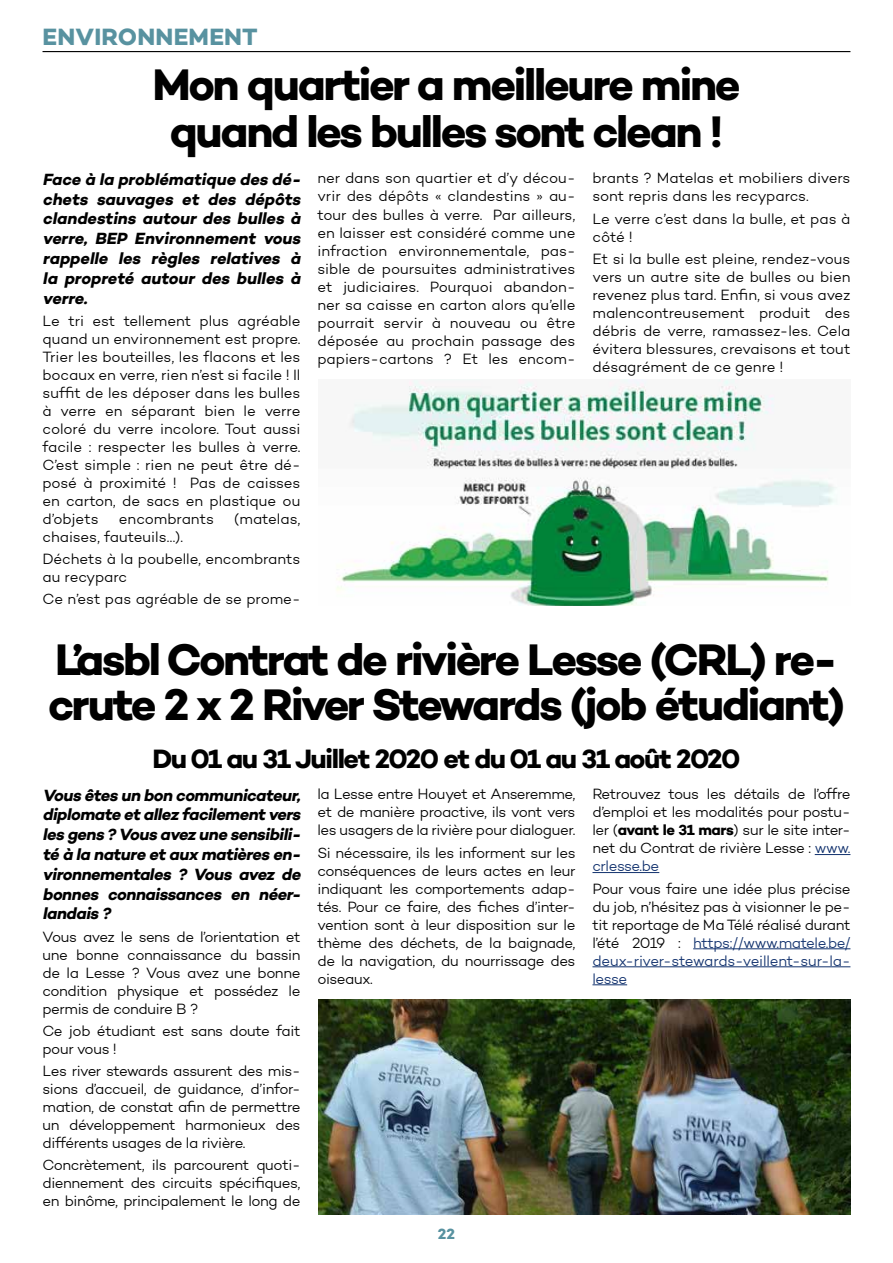
<style>
.page{position:relative;width:893px;height:1263px;background:#fff}
.page>*{position:absolute;margin:0;border:0;box-sizing:border-box;transform-origin:0 0}
.t1{font:700 45px/47.1px "Campton";letter-spacing:-.055em;color:#000;text-align:center}
.t2{font:700 27px "Campton";letter-spacing:-.055em;color:#000}
.t3{font:700 24px "Campton";letter-spacing:.01em;color:#5892a0}
.t4{font:italic 700 16.5px/19.8px "Campton";color:#000;text-align:justify}
.t5{font:300 15px/18px "Campton";letter-spacing:-.025em;color:#000;text-align:justify}
.t6{font:300 15px/22.2px "Campton";letter-spacing:-.005em;color:#000}
.t7{font:300 15px "Campton";color:#000}
.t8{font:700 15px "Campton";color:#5892a0}
.s1{font-weight:700}
.s2{color:#12326e}
</style>
<div class="page">
<hr style="left:43px;top:51px;width:807px;height:1px;background:#000">
<img style="left:336px;top:380px;width:501px;height:226px">
<hr style="left:815px;top:854px;width:35px;height:1px;background:#12326e">
<hr style="left:592px;top:872px;width:67px;height:1px;background:#12326e">
<hr style="left:693px;top:948px;width:157px;height:1px;background:#12326e">
<hr style="left:592px;top:966px;width:258px;height:1px;background:#12326e">
<hr style="left:592px;top:984px;width:35px;height:1px;background:#12326e">
<img style="left:319px;top:999px;width:531px;height:216px">
<h3 class="t3" style="left:43px;top:21px;width:217px">ENVIRONNEMENT</h3>
<h1 class="t1" style="left:152px;top:60px;width:590px">Mon quartier a meilleure mine quand les bulles sont clean !</h1>
<p class="t4" style="left:43px;top:169px;width:263px">Face à la problématique des dé&shy;chets sauvages et des dépôts clandestins autour des bulles à verre, BEP Environnement vous rappelle les règles relatives à la propreté autour des bulles à verre.</p>
<p class="t5" style="left:43px;top:311px;width:259px">Le tri est tellement plus agréable quand un environnement est propre.<br>Trier les bouteilles, les flacons et les bocaux en verre, rien n’est si facile ! Il suffit de les déposer dans les bulles à verre en séparant bien le verre coloré du verre incolore. Tout aussi facile : respecter les bulles à verre.<br>C’est simple : rien ne peut être dé&shy;posé à proximité ! Pas de caisses en carton, de sacs en plastique ou d’objets</p>
<p class="t5" style="left:317px;top:169px;width:259px">ner dans son quartier et d’y décou&shy;vrir des dépôts « clandestins » au&shy;tour des bulles à verre. Par ailleurs, en laisser est considéré comme une infraction environnementale, pas&shy;sible de poursuites administratives et judiciaires. Pourquoi abandon&shy;ner sa caisse en carton alors qu’elle pourrait servir à nouveau ou être déposée au prochain passage des papiers-cartons ? Et les encom-</p>
<p class="t5" style="left:592px;top:169px;width:259px">brants ? Matelas et mobiliers divers sont repris dans les recyparcs.</p>
<p class="t6" style="left:592px;top:209px;width:259px;line-height:18px">Le verre c’est dans la bulle, et pas à côté !</p>
<p class="t5" style="left:592px;top:250px;width:259px">Et si la bulle est pleine, rendez-vous vers un autre site de bulles ou bien revenez plus tard. Enfin, si vous avez malencontreusement produit des débris de verre, ramassez-les. Cela évitera blessures, crevaisons et tout désagrément de ce genre !</p>
<p class="t5" style="left:119px;top:509px;width:96px">encombrants</p>
<p class="t7" style="left:234px;top:509px;width:68px">(matelas,</p>
<p class="t6" style="left:43px;top:525px;width:259px">chaises, fauteuils…).<br>Déchets à la poubelle, encombrants</p>
<p class="t5" style="left:43px;top:566px;width:259px;line-height:22.2px">au recyparc<br>Ce n’est pas agréable de se prome-</p>
<h1 class="t1" style="left:48px;top:637px;width:798px;line-height:45px;text-align:left">L’asbl Contrat de rivière Lesse (CRL) re&shy;crute 2 x 2 River Stewards (job étudiant)</h1>
<h2 class="t2" style="left:152px;top:741px;width:589px">Du 01 au 31 Juillet 2020 et du 01 au 31 août 2020</h2>
<p class="t4" style="left:43px;top:785px;width:263px">Vous êtes un bon communicateur, diplomate etallez facilementvers les gens ? Vous avez une sensibili&shy;té à la nature etaux matières en&shy;vironnementales ? Vous avez de bonnes connaissances en néer&shy;landais ?</p>
<p class="t5" style="left:43px;top:927px;width:260px">Vous avez le sens de l’orientation et une bonne connaissance du bassin de la Lesse ? Vous avez une bonne condition physique et possédez le permis de conduire B ?</p>
<p class="t5" style="left:43px;top:1021px;width:259px">Ce job étudiant est sans doute fait pour vous !</p>
<p class="t5" style="left:43px;top:1062px;width:260px">Les river stewards assurent des mis&shy;sions d’accueil, de guidance, d’infor&shy;mation, de constat afin de permettre un développement harmonieux des différents usages de la rivière.</p>
<p class="t5" style="left:43px;top:1156px;width:260px">Concrètement, ils parcourent quoti&shy;diennement des circuits spécifiques, en binôme, principalement le long de</p>
<p class="t5" style="left:592px;top:785px;width:260px">Retrouvez tous les détails de l’offre d’emploi et les modalités pour postu&shy;ler (<span class="s1">avant le 31 mars</span>) sur le site inter&shy;net du Contrat de rivière Lesse : <span class="s2">www. crlesse.be</span></p>
<p class="t5" style="left:592px;top:879px;width:260px">Pour vous faire une idée plus précise du job, n’hésitez pas à visionner le pe&shy;tit reportage de Ma Télé réalisé durant l’été 2019 : <span class="s2">https://www.matele.be/ deux-river-stewards-veillent-sur-la&shy;lesse</span></p>
<p class="t5" style="left:317px;top:785px;width:260px">la Lesse entre Houyet et Anseremme, et de manière proactive, ils vont vers les usagers de la rivière pour dialoguer.</p>
<p class="t5" style="left:317px;top:843px;width:260px">Si nécessaire, ils les informent sur les conséquences de leurs actes en leur indiquant les comportements adap&shy;tés. Pour ce faire, des fiches d’inter&shy;vention sont à leur disposition sur le thème des déchets, de la baignade, de la navigation, du nourrissage des oiseaux.</p>
<p class="t8" style="left:438px;top:1224px;width:19px">22</p>
</div>
